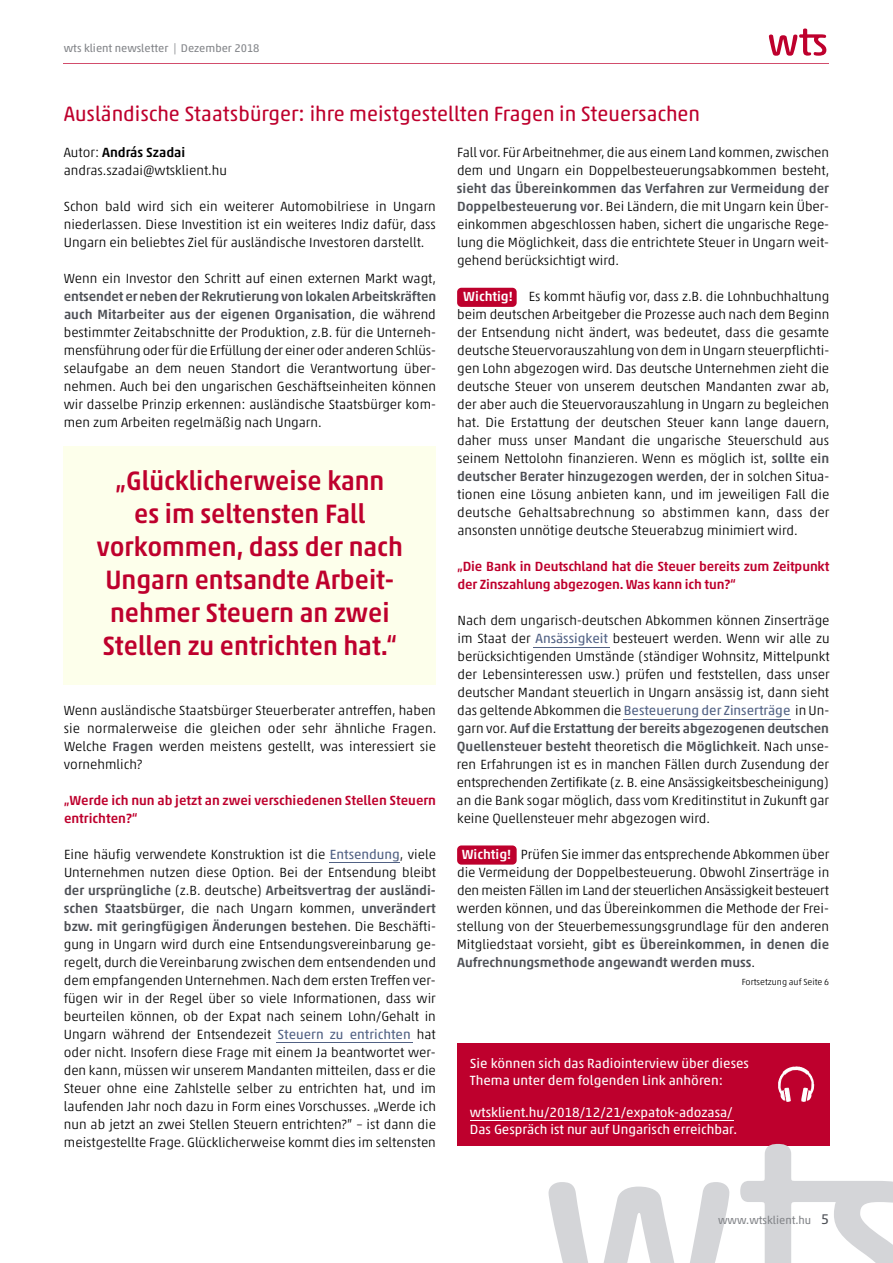
<style>
.page{position:relative;width:893px;height:1263px;background:#fff}
.page>*{position:absolute;margin:0;border:0;box-sizing:border-box;transform-origin:0 0}
.t1{font:500 27px/33px "Akko Pro";color:#be002d;text-align:center;scale:.95 1}
.t2{font:21px "Akko Rounded Pro";color:#be002d}
.t3{font:300 13.5px/18px "Akko Pro";color:#000;text-align:justify}
.t4{font:500 13.5px/18px "Akko Pro";letter-spacing:-.01em;color:#be002d}
.t5{font:13.5px/17.2px "Akko Pro";color:#fff}
.t6{font:11.25px "Akko Pro";color:#838589}
.t7{font:300 9px "Akko Pro";color:#000}
.s1{font-weight:500}
.s2{font-weight:500;color:#4e5157}
.s3{font-weight:400;color:#516184}
.s4{font-weight:500;color:#fff}
.s5{font-size:14.25px;color:#4e5157}
</style>
<div class="page">
<div style="left:457px;top:845px;width:60px;height:20px;background:#be002d;border-radius:4px"></div>
<div style="left:457px;top:288px;width:60px;height:19px;background:#be002d;border-radius:4px"></div>
<svg style="left:769px;top:29px;width:57px;height:27px"></svg>
<hr style="left:64px;top:64px;width:765px;height:1px;background:#d24d6c">
<hr style="left:330px;top:862px;width:70px;height:1px;background:#516184">
<hr style="left:623px;top:719px;width:168px;height:1px;background:#516184">
<hr style="left:534px;top:647px;width:76px;height:1px;background:#516184">
<hr style="left:276px;top:1042px;width:136px;height:1px;background:#516184">
<div style="left:64px;top:446px;width:372px;height:239px;background:#fdffeb"></div>
<div style="left:457px;top:1043px;width:372px;height:102px;background:#be002d"></div>
<img style="left:778px;top:1066px;width:36px;height:36px">
<hr style="left:470px;top:1120px;width:263px;height:1px;background:#fff">
<svg style="left:549px;top:1182px;width:180px;height:81px"></svg>
<svg style="left:740px;top:1144px;width:153px;height:119px"></svg>
<p class="t6" style="left:64px;top:42px;width:197px">wts klient newsletter | Dezember 2018</p>
<h2 class="t2" style="left:64px;top:101px;width:638px">Ausländische Staatsbürger: ihre meistgestellten Fragen in Steuersachen</h2>
<p class="t3" style="left:64px;top:143px;width:165px">Autor: <span class="s1">András Szadai </span>andras.szadai@wtsklient.hu</p>
<p class="t3" style="left:64px;top:197px;width:374px">Schon bald wird sich ein weiterer Automobilriese in Ungarn niederlassen. Diese Investition ist ein weiteres Indiz dafür, dass Ungarn ein beliebtes Ziel für ausländische Investoren darstellt.</p>
<p class="t3" style="left:64px;top:269px;width:374px">Wenn ein Investor den Schritt auf einen externen Markt wagt,</p>
<p class="t3" style="left:64px;top:287px;width:374px"><span class="s2">entsendet er neben der Rekrutierung von lokalen Arbeitskräften auch Mitarbeiter aus der eigenen Organisation</span>, die während bestimmter Zeitabschnitte der Produktion, z.B. für die Unterneh&shy;mensführung oder für die Erfüllung der einer oder anderen Schlüs&shy;selaufgabe an dem neuen Standort die Verantwortung über&shy;nehmen. Auch bei den ungarischen Geschäftseinheiten können wir dasselbe Prinzip erkennen: ausländische Staatsbürger kom&shy;men zum Arbeiten regelmäßig nach Ungarn.</p>
<h1 class="t1" style="left:97px;top:464px;width:324px">„Glücklicherweise kann<br>es im seltensten Fall vorkommen, dass der nach<br>Ungarn entsandte Arbeit&shy;nehmer Steuern an zwei<br>Stellen zu entrichten hat.“</h1>
<p class="t3" style="left:64px;top:701px;width:374px">Wenn ausländische Staatsbürger Steuerberater antreffen, haben sie normalerweise die gleichen oder sehr ähnliche Fragen.<br>Welche <span class="s2">Fragen</span> werden meistens gestellt, was interessiert sie vornehmlich?</p>
<p class="t4" style="left:64px;top:791px;width:374px">„Werde ich nun ab jetzt an zwei verschiedenen Stellen Steuern entrichten?“</p>
<p class="t3" style="left:64px;top:845px;width:374px">Eine häufig verwendete Konstruktion ist die <span class="s3">Entsendung</span>, viele Unternehmen nutzen diese Option. Bei der Entsendung bleibt <span class="s2">der ursprüngliche</span> (z.B. deutsche) <span class="s2">Arbeitsvertrag der ausländi&shy;schen Staatsbürger</span>, die nach Ungarn kommen, <span class="s2">unverändert bzw. mit geringfügigen Änderungen bestehen</span>. Die Beschäfti&shy;gung in Ungarn wird durch eine Entsendungsvereinbarung ge&shy;regelt, durch die Vereinbarung zwischen dem entsendenden und dem empfangenden Unternehmen. Nach dem ersten Treffen ver&shy;fügen wir in der Regel über so viele Informationen, dass wir beurteilen können, ob der Expat nach seinem Lohn/Gehalt in Ungarn während der Entsendezeit <span class="s3">Steuern zu entrichten</span> hat oder nicht. Insofern diese Frage mit einem Ja beantwortet wer&shy;den kann, müssen wir unserem Mandanten mitteilen, dass er die Steuer ohne eine Zahlstelle selber zu entrichten hat, und im laufenden Jahr noch dazu in Form eines Vorschusses. „Werde ich nun ab jetzt an zwei Stellen Steuern entrichten?” – ist dann die meistgestellte Frage. Glücklicherweise kommt dies im seltensten</p>
<p class="t3" style="left:457px;top:143px;width:374px">Fall vor. Für Arbeitnehmer, die aus einem Land kommen, zwischen dem und Ungarn ein Doppelbesteuerungsabkommen besteht,</p>
<p class="t3" style="left:457px;top:179px;width:374px"><span class="s2">sieht das Übereinkommen das Verfahren zur Vermeidung der Doppelbesteuerung vor</span>. Bei Ländern, die mit Ungarn kein Über&shy;einkommen abgeschlossen haben, sichert die ungarische Rege&shy;lung die Möglichkeit, dass die entrichtete Steuer in Ungarn weit&shy;gehend berücksichtigt wird.</p>
<p class="t3" style="left:457px;top:287px;width:374px;text-indent:6px"><span class="s4">Wichtig!</span> Es kommt häufig vor, dass z.B. die Lohnbuchhaltung beim deutschen Arbeitgeber die Prozesse auch nach dem Beginn der Entsendung nicht ändert, was bedeutet, dass die gesamte deutsche Steuervorauszahlung von dem in Ungarn steuerpflichti&shy;gen Lohn abgezogen wird. Das deutsche Unternehmen zieht die deutsche Steuer von unserem deutschen Mandanten zwar ab, der aber auch die Steuervorauszahlung in Ungarn zu begleichen hat. Die Erstattung der deutschen Steuer kann lange dauern, daher muss unser Mandant die ungarische Steuerschuld aus seinem Nettolohn finanzieren. Wenn es möglich ist, <span class="s2">sollte ein deutscher Berater hinzugezogen werden</span>, der in solchen Situa&shy;tionen eine Lösung anbieten kann, und im jeweiligen Fall die deutsche Gehaltsabrechnung so abstimmen kann, dass der ansonsten unnötige deutsche Steuerabzug minimiert wird.</p>
<p class="t4" style="left:457px;top:557px;width:374px">„Die Bank in Deutschland hat die Steuer bereits zum Zeitpunkt der Zinszahlung abgezogen. Was kann ich tun?“</p>
<p class="t3" style="left:457px;top:611px;width:374px">Nach dem ungarisch-deutschen Abkommen können Zinserträge im Staat der <span class="s3">Ansässigkeit</span> besteuert werden. Wenn wir alle zu berücksichtigenden Umstände (ständiger Wohnsitz, Mittelpunkt der Lebensinteressen usw.) prüfen und feststellen, dass unser deutscher Mandant steuerlich in Ungarn ansässig ist, dann sieht das geltende Abkommen die <span class="s3">Besteuerung der Zinserträge</span> in Un&shy;garn vor. <span class="s2">Auf die Erstattung der bereits abgezogenen deutschen Quellensteuer besteht</span> theoretisch <span class="s2">die Möglichkeit</span>. Nach unse&shy;ren Erfahrungen ist es in manchen Fällen durch Zusendung der entsprechenden Zertifikate (z. B. eine Ansässigkeitsbescheinigung) an die Bank sogar möglich, dass vom Kreditinstitut in Zukunft gar keine Quellensteuer mehr abgezogen wird.</p>
<p class="t3" style="left:457px;top:845px;width:374px;text-indent:5px"><span class="s4">Wichtig!</span> Prüfen Sie immer das entsprechende Abkommen über die Vermeidung der Doppelbesteuerung. Obwohl Zinserträge in den meisten Fällen im Land der steuerlichen Ansässigkeit besteuert werden können, und das Übereinkommen die Methode der Frei&shy;stellung von der Steuerbemessungsgrundlage für den anderen Mitgliedstaat vorsieht, <span class="s2">gibt es Übereinkommen, in denen die Aufrechnungsmethode angewandt werden muss</span>.</p>
<p class="t7" style="left:742px;top:976px;width:89px">Fortsetzung auf Seite 6</p>
<p class="t5" style="left:470px;top:1054px;width:281px">Sie können sich das Radiointerview über dieses<br>Thema unter dem folgenden Link anhören:</p>
<p class="t5" style="left:470px;top:1103px;width:269px">wtsklient.hu/2018/12/21/expatok-adozasa/<br>Das Gespräch ist nur auf Ungarisch erreichbar.</p>
<p class="t6" style="left:718px;top:1213px;width:113px">www.wtsklient.hu <span class="s5">5</span></p>
</div>
